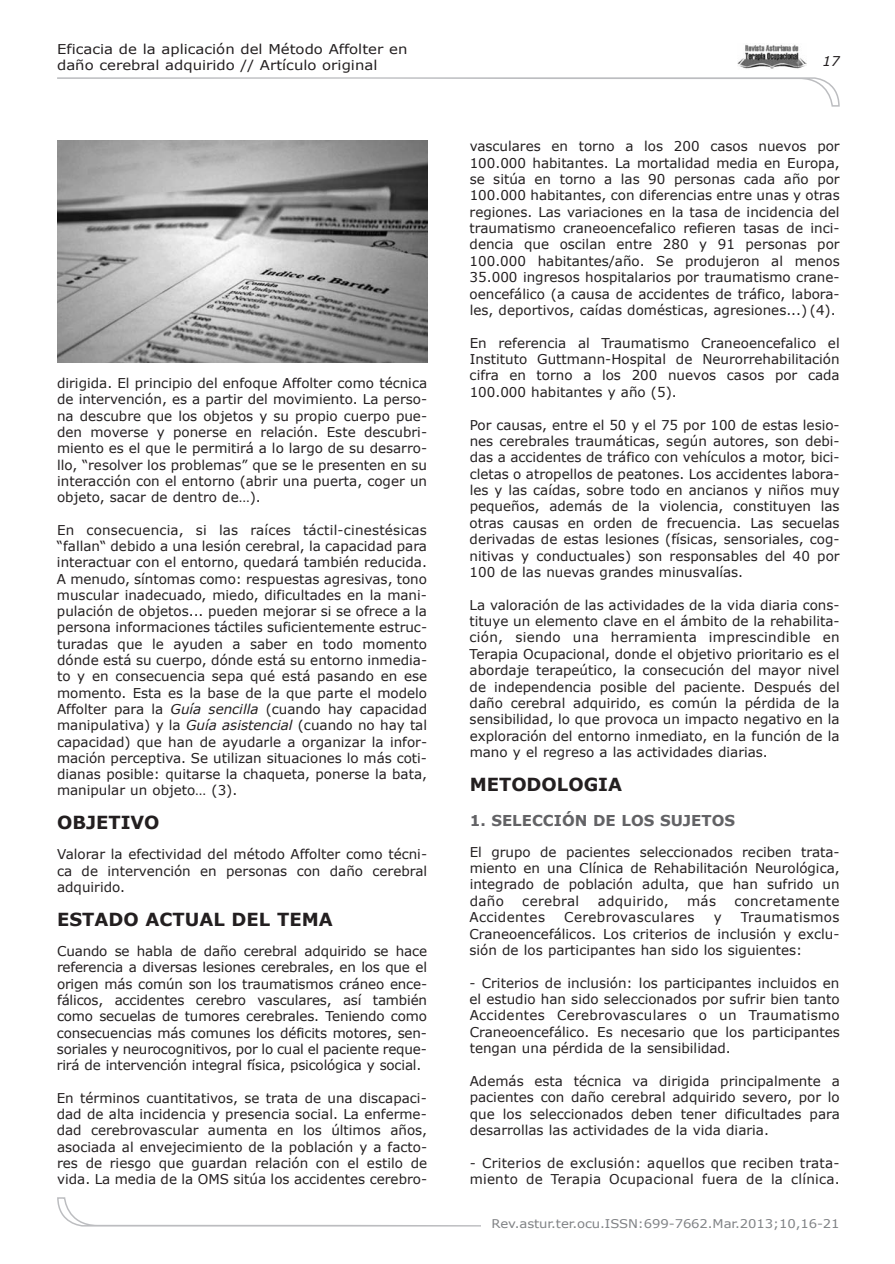
<style>
.page{position:relative;width:895px;height:1264px;background:#fff}
.page>*{position:absolute;margin:0;border:0;box-sizing:border-box;transform-origin:0 0}
.t1{font:700 18px "Verdana";color:#231f20}
.t2{font:700 15px "Verdana";color:#636366}
.t3{font:13.5px/16.4px "Verdana";color:#231f20;text-align:justify}
.t4{font:13.5px/16.4px "Verdana";letter-spacing:.02em;color:#231f20}
.t5{font:13.5px/16.2px "Verdana";color:#231f20;scale:1.1 1}
.t6{font:13.5px "Verdana";letter-spacing:.025em;color:#231f20}
.t7{font:italic 13.5px "Verdana";color:#231f20}
.t8{font:12px "Verdana";letter-spacing:-.005em;color:#808285;scale:1.1 1}
.s1{font-style:italic}
</style>
<div class="page">
<svg style="left:57px;top:77px;width:782px;height:30px"></svg>
<svg style="left:57px;top:1197px;width:424px;height:29px"></svg>
<img style="left:738px;top:44px;width:68px;height:25px">
<img style="left:57px;top:141px;width:370px;height:222px">
<p class="t5" style="left:57px;top:41px;width:320px">Eficacia de la aplicación del Método Affolter en daño cerebral adquirido // Artículo original</p>
<p class="t3" style="left:57px;top:374px;width:371px">dirigida. El principio del enfoque Affolter como técnica de intervención, es a partir del movimiento. La perso&shy;na descubre que los objetos y su propio cuerpo pue&shy;den moverse y ponerse en relación. Este descubri&shy;miento es el que le permitirá a lo largo de su desarro&shy;llo, “resolver los problemas” que se le presenten en su interacción con el entorno (abrir una puerta, coger un objeto, sacar de dentro de…).</p>
<p class="t3" style="left:57px;top:521px;width:372px">En consecuencia, si las raíces táctil-cinestésicas “fallan“ debido a una lesión cerebral, la capacidad para interactuar con el entorno, quedará también reducida.<br>A menudo, síntomas como: respuestas agresivas, tono muscular inadecuado, miedo, dificultades en la mani&shy;pulación de objetos... pueden mejorar si se ofrece a la persona informaciones táctiles suficientemente estruc&shy;turadas que le ayuden a saber en todo momento dónde está su cuerpo, dónde está su entorno inmedia&shy;to y en consecuencia sepa qué está pasando en ese momento. Esta es la base de la que parte el modelo Affolter para la <span class="s1">Guía sencilla</span> (cuando hay capacidad manipulativa) y la <span class="s1">Guía asistencial</span> (cuando no hay tal capacidad) que han de ayudarle a organizar la infor&shy;mación perceptiva. Se utilizan situaciones lo más coti&shy;dianas posible: quitarse la chaqueta, ponerse la bata, manipular un objeto… (3).</p>
<h1 class="t1" style="left:57px;top:811px;width:104px">OBJETIVO</h1>
<p class="t3" style="left:57px;top:846px;width:371px">Valorar la efectividad del método Affolter como técni&shy;ca de intervención en personas con daño cerebral adquirido.</p>
<h1 class="t1" style="left:57px;top:907px;width:277px">ESTADO ACTUAL DEL TEMA</h1>
<p class="t3" style="left:57px;top:942px;width:372px">Cuando se habla de daño cerebral adquirido se hace referencia a diversas lesiones cerebrales, en los que el origen más común son los traumatismos cráneo ence&shy;fálicos, accidentes cerebro vasculares, así también como secuelas de tumores cerebrales. Teniendo como consecuencias más comunes los déficits motores, sen&shy;soriales y neurocognitivos, por lo cual el paciente reque&shy;rirá de intervención integral física, psicológica y social.</p>
<p class="t3" style="left:57px;top:1089px;width:372px">En términos cuantitativos, se trata de una discapaci&shy;dad de alta incidencia y presencia social. La enferme&shy;dad cerebrovascular aumenta en los últimos años, asociada al envejecimiento de la población y a facto&shy;res de riesgo que guardan relación con el estilo de vida. La media de la OMS sitúa los accidentes cerebro-</p>
<p class="t7" style="left:822px;top:53px;width:19px">17</p>
<p class="t3" style="left:469px;top:138px;width:371px">vasculares en torno a los 200 casos nuevos por 100.000 habitantes. La mortalidad media en Europa, se sitúa en torno a las 90 personas cada año por 100.000 habitantes, con diferencias entre unas y otras regiones. Las variaciones en la tasa de incidencia del traumatismo craneoencefalico refieren tasas de inci&shy;dencia que oscilan entre 280 y 91 personas por 100.000 habitantes/año. Se produjeron al menos 35.000 ingresos hospitalarios por traumatismo crane&shy;oencefálico (a causa de accidentes de tráfico, labora&shy;les, deportivos, caídas domésticas, agresiones...) (4).</p>
<p class="t3" style="left:469px;top:334px;width:371px">En referencia al Traumatismo Craneoencefalico el Instituto Guttmann-Hospital de Neurorrehabilitación cifra en torno a los 200 nuevos casos por cada 100.000 habitantes y año (5).</p>
<p class="t3" style="left:469px;top:416px;width:371px">Por causas, entre el 50 y el 75 por 100 de estas lesio&shy;nes cerebrales traumáticas, según autores, son debi&shy;das a accidentes de tráfico con vehículos a motor, bici&shy;cletas o atropellos de peatones. Los accidentes labora&shy;les y las caídas, sobre todo en ancianos y niños muy pequeños, además de la violencia, constituyen las otras causas en orden de frecuencia. Las secuelas derivadas de estas lesiones (físicas, sensoriales, cog&shy;nitivas y conductuales) son responsables del 40 por 100 de las nuevas grandes minusvalías.</p>
<p class="t3" style="left:469px;top:596px;width:372px">La valoración de las actividades de la vida diaria cons&shy;tituye un elemento clave en el ámbito de la rehabilita&shy;ción, siendo una herramienta imprescindible en Terapia Ocupacional, donde el objetivo prioritario es el abordaje terapeútico, la consecución del mayor nivel de independencia posible del paciente. Después del daño cerebral adquirido, es común la pérdida de la sensibilidad, lo que provoca un impacto negativo en la exploración del entorno inmediato, en la función de la mano y el regreso a las actividades diarias.</p>
<h1 class="t1" style="left:470px;top:773px;width:154px">METODOLOGIA</h1>
<p class="t2" style="left:470px;top:811px;width:267px">1. SELECCIÓN DE LOS SUJETOS</p>
<p class="t3" style="left:470px;top:843px;width:371px">El grupo de pacientes seleccionados reciben trata&shy;miento en una Clínica de Rehabilitación Neurológica, integrado de población adulta, que han sufrido un daño</p>
<p class="t6" style="left:522px;top:892px;width:59px">cerebral</p>
<p class="t6" style="left:597px;top:892px;width:73px">adquirido,</p>
<p class="t3" style="left:687px;top:892px;width:30px">más</p>
<p class="t6" style="left:734px;top:892px;width:107px">concretamente</p>
<p class="t6" style="left:469px;top:909px;width:77px">Accidentes</p>
<p class="t6" style="left:564px;top:909px;width:132px">Cerebrovasculares</p>
<p class="t3" style="left:713px;top:908px;width:9px">y</p>
<p class="t3" style="left:469px;top:908px;width:371px;text-indent:271px">Traumatismos Craneoencefálicos. Los criterios de inclusión y exclu&shy;sión de los participantes han sido los siguientes:</p>
<p class="t3" style="left:469px;top:974px;width:372px">- Criterios de inclusión: los participantes incluidos en el estudio han sido seleccionados por sufrir bien tanto Accidentes Cerebrovasculares o un Traumatismo Craneoencefálico. Es necesario que los participantes tengan una pérdida de la sensibilidad.</p>
<p class="t3" style="left:470px;top:1072px;width:371px">Además esta técnica va dirigida principalmente a pacientes con daño cerebral adquirido severo, por lo que los seleccionados deben tener dificultades para desarrollas las actividades de la vida diaria.</p>
<p class="t4" style="left:470px;top:1154px;width:371px">- Criterios de exclusión: aquellos que reciben trata&shy;miento de Terapia Ocupacional fuera de la clínica.</p>
<p class="t8" style="left:492px;top:1216px;width:318px">Rev.astur.ter.ocu.ISSN:699-7662.Mar.2013;10,16-21</p>
</div>
